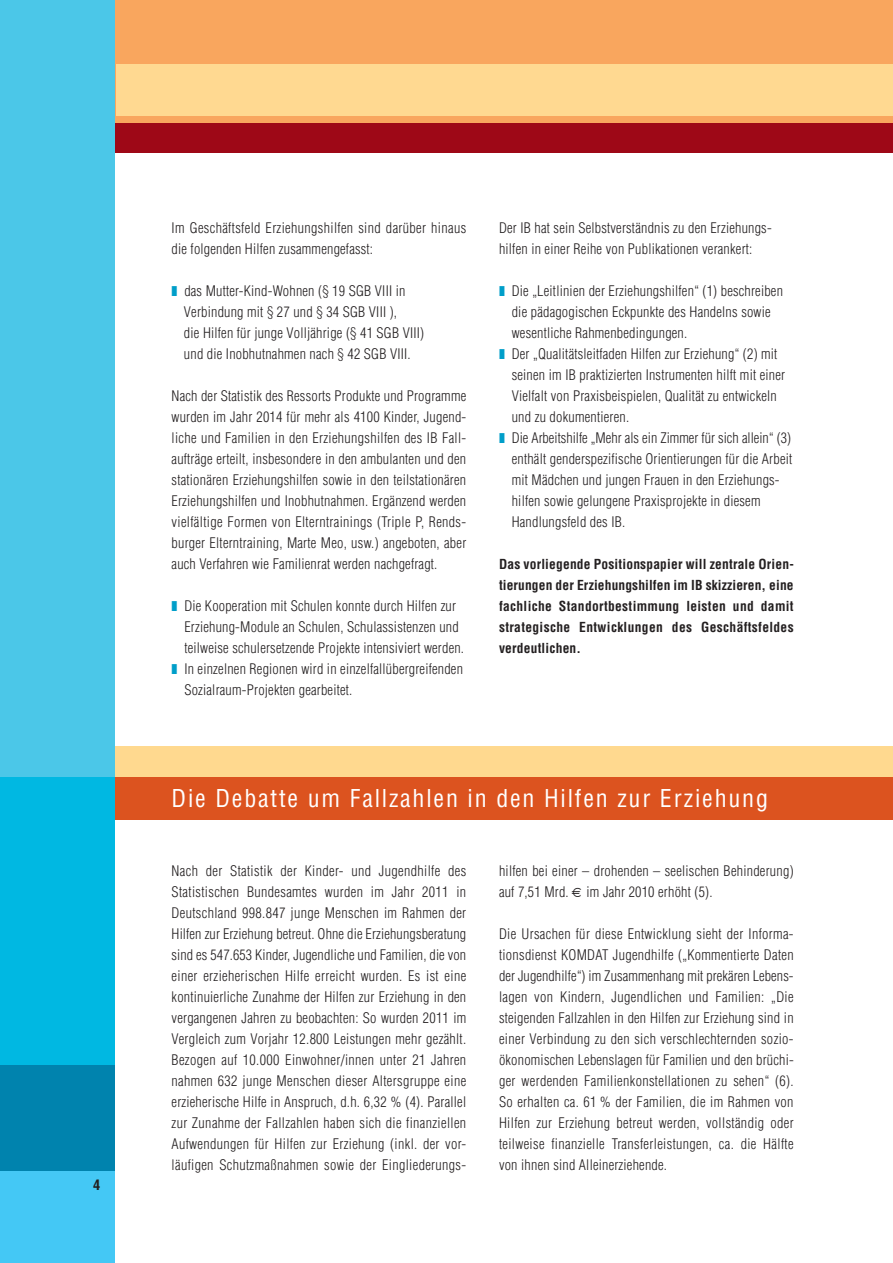
<style>
.page{position:relative;width:893px;height:1263px;background:#fff}
.page>*{position:absolute;margin:0;border:0;box-sizing:border-box;transform-origin:0 0}
.t1{font:condensed 24px "Helvetica";letter-spacing:.075em;color:#fff}
.t2{font:300 condensed 14.25px/21px "Helvetica";letter-spacing:.015em;color:#231f20}
.t3{font:700 condensed 14.25px "Helvetica";color:#231f20}
.t4{font:700 condensed 13.5px/21px "Helvetica";letter-spacing:.025em;color:#231f20;text-align:justify}
</style>
<div class="page">
<div style="left:0;top:0;width:893px;height:132px;background:#f9a65e"></div>
<div style="left:111px;top:746px;width:782px;height:56px;background:#ffd98f"></div>
<div style="left:113px;top:777px;width:780px;height:42px;background:#dc531f"></div>
<div style="left:90px;top:124px;width:803px;height:29px;background:#9e0817"></div>
<div style="left:0;top:0;width:115px;height:801px;background:#4bc7e8"></div>
<div style="left:0;top:777px;width:115px;height:315px;background:#00b8e2"></div>
<div style="left:0;top:1065px;width:115px;height:110px;background:#0083ae"></div>
<div style="left:0;top:1171px;width:115px;height:92px;background:#44c8f5"></div>
<div style="left:116px;top:65px;width:777px;height:51px;background:#ffd991"></div>
<p class="t3" style="left:93px;top:1178px;width:9px">4</p>
<p class="t2" style="left:172px;top:219px;width:296px">Im Geschäftsfeld Erziehungshilfen sind darüber hinaus die folgenden Hilfen zusammengefasst:</p>
<p class="t2" style="left:184px;top:282px;width:242px">das Mutter-Kind-Wohnen (§ 19 SGB VIII in Verbindung mit § 27 und § 34 SGB VIII ),<br>die Hilfen für junge Volljährige (§ 41 SGB VIII) und die Inobhutnahmen nach § 42 SGB VIII.</p>
<p class="t2" style="left:172px;top:387px;width:296px;text-align:justify">Nach der Statistik des Ressorts Produkte und Programme wurden im Jahr 2014 für mehr als 4100 Kinder, Jugend&shy;liche und Familien in den Erziehungshilfen des IB Fall&shy;aufträge erteilt, insbesondere in den ambulanten und den stationären Erziehungshilfen sowie in den teilstationären Erziehungshilfen und Inobhutnahmen. Ergänzend werden vielfältige Formen von Elterntrainings (Triple P, Rends&shy;burger Elterntraining, Marte Meo, usw.) angeboten, aber auch Verfahren wie Familienrat werden nachgefragt.</p>
<p class="t2" style="left:184px;top:597px;width:281px">Die Kooperation mit Schulen konnte durch Hilfen zur Erziehung-Module an Schulen, Schulassistenzen und teilweise schulersetzende Projekte intensiviert werden.<br>In einzelnen Regionen wird in einzelfallübergreifenden Sozialraum-Projekten gearbeitet.</p>
<p class="t2" style="left:499px;top:219px;width:274px">Der IB hat sein Selbstverständnis zu den Erziehungs&shy;hilfen in einer Reihe von Publikationen verankert:</p>
<p class="t2" style="left:512px;top:282px;width:282px">Die „Leitlinien der Erziehungshilfen“ (1) beschreiben die pädagogischen Eckpunkte des Handelns sowie wesentliche Rahmenbedingungen.<br>Der „Qualitätsleitfaden Hilfen zur Erziehung“ (2) mit seinen im IB praktizierten Instrumenten hilft mit einer Vielfalt von Praxisbeispielen, Qualität zu entwickeln und zu dokumentieren.<br>Die Arbeitshilfe „Mehr als ein Zimmer für sich allein“ (3) enthält genderspezifische Orientierungen für die Arbeit mit Mädchen und jungen Frauen in den Erziehungs&shy;hilfen sowie gelungene Praxisprojekte in diesem Handlungsfeld des IB.</p>
<p class="t4" style="left:499px;top:555px;width:296px">Das vorliegende Positionspapier will zentrale Orien&shy;tierungen der Erziehungshilfen im IB skizzieren, eine fachliche Standortbestimmung leisten und damit strategische Entwicklungen des Geschäftsfeldes verdeutlichen.</p>
<h1 class="t1" style="left:172px;top:789px;width:598px">Die Debatte um Fallzahlen in den Hilfen zur Erziehung</h1>
<p class="t2" style="left:172px;top:861px;width:296px;text-align:justify">Nach der Statistik der Kinder- und Jugendhilfe des Statistischen Bundesamtes wurden im Jahr 2011 in Deutschland 998.847 junge Menschen im Rahmen der Hilfen zur Erziehung betreut. Ohne die Erziehungsberatung sind es 547.653 Kinder, Jugendliche und Familien, die von einer erzieherischen Hilfe erreicht wurden. Es ist eine kontinuierliche Zunahme der Hilfen zur Erziehung in den vergangenen Jahren zu beobachten: So wurden 2011 im Vergleich zum Vorjahr 12.800 Leistungen mehr gezählt.<br>Bezogen auf 10.000 Einwohner/innen unter 21 Jahren nahmen 632 junge Menschen dieser Altersgruppe eine erzieherische Hilfe in Anspruch, d.h. 6,32 % (4). Parallel zur Zunahme der Fallzahlen haben sich die finanziellen Aufwendungen für Hilfen zur Erziehung (inkl. der vor&shy;läufigen Schutzmaßnahmen sowie der Eingliederungs-</p>
<p class="t2" style="left:499px;top:861px;width:296px">hilfen bei einer – drohenden – seelischen Behinderung) auf 7,51 Mrd. im Jahr 2010 erhöht (5).</p>
<p class="t2" style="left:499px;top:924px;width:296px;text-align:justify">Die Ursachen für diese Entwicklung sieht der Informa&shy;tionsdienst KOMDAT Jugendhilfe („Kommentierte Daten der Jugendhilfe“) im Zusammenhang mit prekären Lebens&shy;lagen von Kindern, Jugendlichen und Familien: „Die steigenden Fallzahlen in den Hilfen zur Erziehung sind in einer Verbindung zu den sich verschlechternden sozio&shy;ökonomischen Lebenslagen für Familien und den brüchi&shy;ger werdenden Familienkonstellationen zu sehen“ (6).<br>So erhalten ca. 61 % der Familien, die im Rahmen von Hilfen zur Erziehung betreut werden, vollständig oder teilweise finanzielle Transferleistungen, ca. die Hälfte von ihnen sind Alleinerziehende.</p>
</div>
